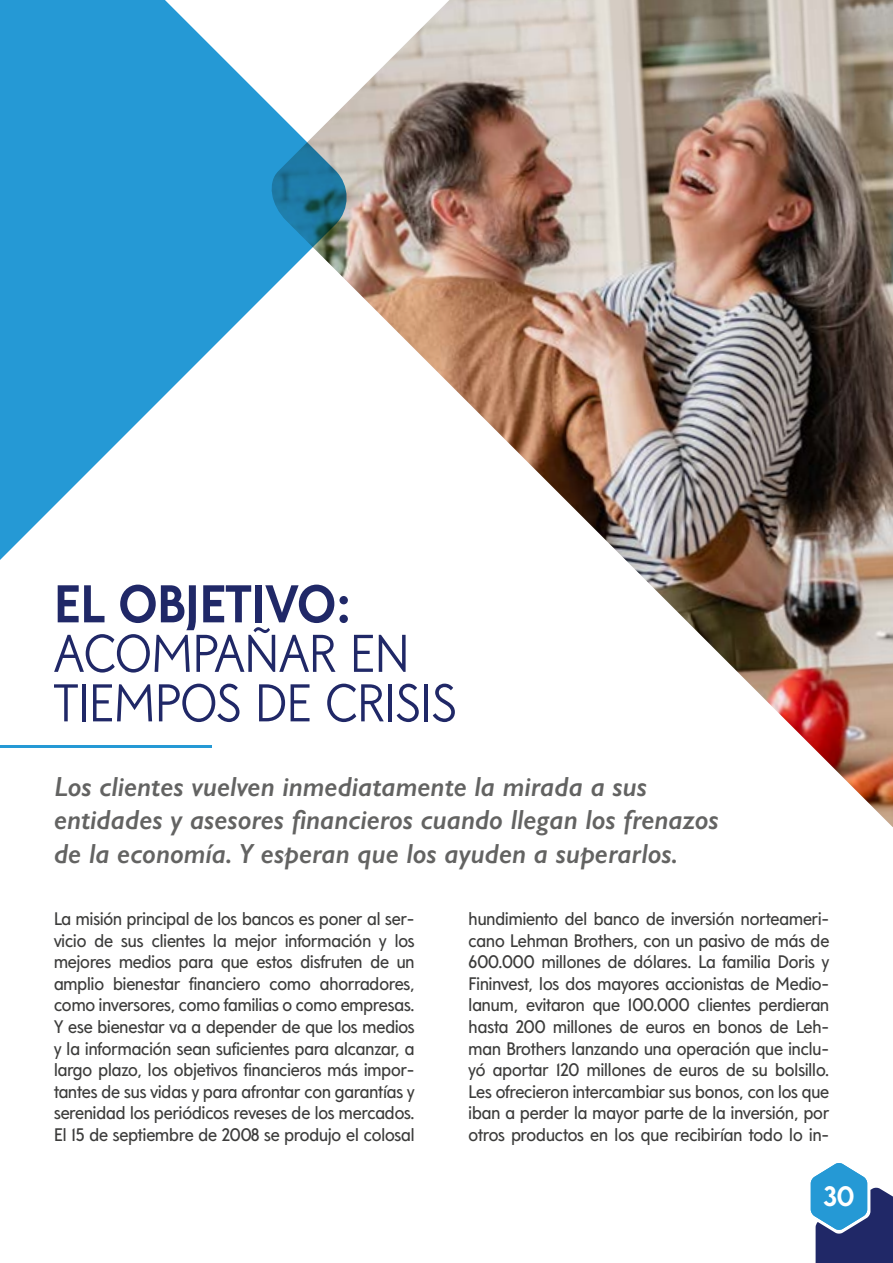
<style>
.page{position:relative;width:893px;height:1263px;background:#fff}
.page>*{position:absolute;margin:0;border:0;box-sizing:border-box;transform-origin:0 0}
.t1{font:300 52.5px/49.5px "Mediolanum Sans";color:#202867}
.t2{font:700 52.5px "Mediolanum Sans";color:#202867}
.t3{font:italic 600 27.75px/33.3px "Gill Sans";color:#636362}
.t4{font:700 27.75px "Mediolanum Sans";color:#fff}
.t5{font:18px/21.6px "Mediolanum Sans";color:#3c3c3b;text-align:justify}
</style>
<div class="page">
<svg style="left:811px;top:1163px;width:82px;height:100px"></svg>
<img style="left:350px;top:0;width:543px;height:827px">
<svg style="left:0;top:0;width:350px;height:560px;fill:#2599d5"></svg>
<hr style="left:0;top:746px;width:211px;height:2px;background:#2599d5">
<hr style="left:892px;top:0;width:1px;height:542px;background:#ededed">
<h1 class="t2" style="left:54px;top:573px;width:299px">EL OBJETIVO:</h1>
<h1 class="t1" style="left:54px;top:629px;width:404px">ACOMPAÑAR EN<br>TIEMPOS DE CRISIS</h1>
<h2 class="t3" style="left:54px;top:770px;width:666px">Los clientes vuelven inmediatamente la mirada a sus entidades y asesores financieros cuando llegan los frenazos de la economía. Y esperan que los ayuden a superarlos.</h2>
<p class="t5" style="left:54px;top:908px;width:362px">La misión principal de los bancos es poner al ser&shy;vicio de sus clientes la mejor información y los mejores medios para que estos disfruten de un amplio bienestar financiero como ahorradores, como inversores, como familias o como empresas.<br>Y ese bienestar va a depender de que los medios y la información sean suficientes para alcanzar, a largo plazo, los objetivos financieros más impor&shy;tantes de sus vidas y para afrontar con garantías y serenidad los periódicos reveses de los mercados.<br>El 15 de septiembre de 2008 se produjo el colosal</p>
<p class="t5" style="left:469px;top:908px;width:362px">hundimiento del banco de inversión norteameri&shy;cano Lehman Brothers, con un pasivo de más de 600.000 millones de dólares. La familia Doris y Fininvest, los dos mayores accionistas de Medio&shy;lanum, evitaron que 100.000 clientes perdieran hasta 200 millones de euros en bonos de Leh&shy;man Brothers lanzando una operación que inclu&shy;yó aportar 120 millones de euros de su bolsillo.<br>Les ofrecieron intercambiar sus bonos, con los que iban a perder la mayor parte de la inversión, por otros productos en los que recibirían todo lo in-</p>
<h2 class="t4" style="left:823px;top:1180px;width:32px">30</h2>
</div>
